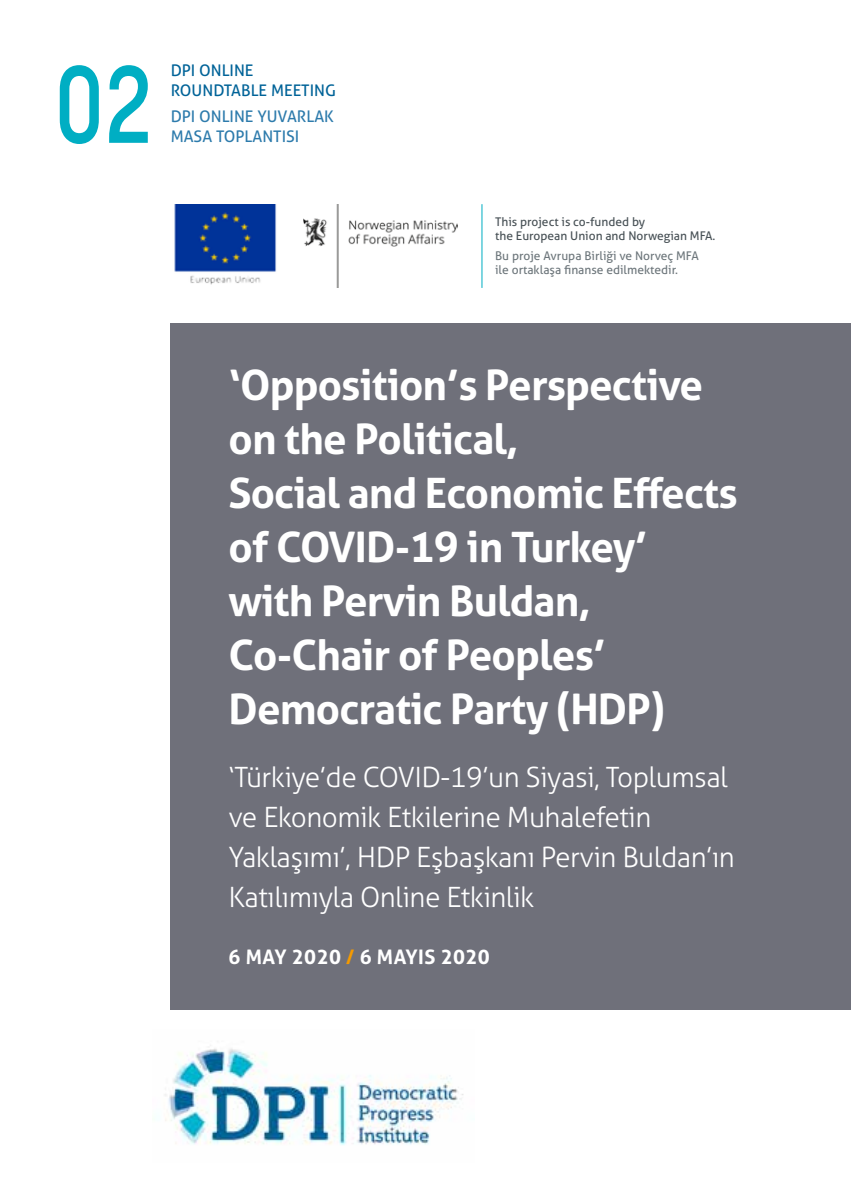
<style>
.page{position:relative;width:851px;height:1191px;background:#fff}
.page>*{position:absolute;margin:0;border:0;box-sizing:border-box;transform-origin:0 0}
.t1{font:500 116.4px "Ciutadella";color:#00aec3;scale:.79 1}
.t2{font:700 42px/54px "Aller";letter-spacing:-.02em;color:#fff}
.t3{font:300 28px/40px "Aller";letter-spacing:-.02em;color:#fff}
.t4{font:700 20px "Aller";letter-spacing:.02em;color:#fff}
.t5{font:16px "Aller";color:#2d7bac}
.t6{font:16px/20px "Aller";color:#006398}
.t7{font:12px/14px "Aller";color:#6e777c}
.t8{font:12px/14px "Aller";color:#485156}
.s1{color:#f59a00}
</style>
<div class="page">
<div style="left:171px;top:323px;width:679px;height:686px;background:#6f707a"></div>
<img style="left:165px;top:1048px;width:299px;height:97px">
<img style="left:174px;top:204px;width:103px;height:81px">
<img style="left:303px;top:204px;width:154px;height:84px">
<hr style="left:481px;top:204px;width:1px;height:84px;background:#00aec3">
<h1 class="t1" style="left:54px;top:40px;width:126px">02</h1>
<p class="t6" style="left:171px;top:61px;width:167px">DPI ONLINE<br>ROUNDTABLE MEETING</p>
<p class="t5" style="left:171px;top:107px;width:165px">DPI ONLINE YUVARLAK</p>
<p class="t5" style="left:171px;top:127px;width:130px">MASA TOPLANTISI</p>
<p class="t8" style="left:495px;top:215px;width:222px">This project is co-funded by<br>the European Union and Norwegian MFA.</p>
<p class="t7" style="left:495px;top:248px;width:205px">Bu proje Avrupa Birliği ve Norveç MFA ile ortaklaşa finanse edilmektedir.</p>
<p class="t2" style="left:228px;top:358px;width:510px">‘Opposition’s Perspective on the Political,<br>Social and Economic Effects of COVID-19 in Turkey’ with Pervin Buldan,<br>Co-Chair of Peoples’<br>Democratic Party (HDP)</p>
<p class="t3" style="left:228px;top:757px;width:508px">‘Türkiye’de COVID-19’un Siyasi, Toplumsal ve Ekonomik Etkilerine Muhalefetin Yaklaşımı’, HDP Eşbaşkanı Pervin Buldan’ın Katılımıyla Online Etkinlik</p>
<p class="t4" style="left:228px;top:944px;width:263px">6 MAY 2020 <span class="s1">/</span> 6 MAYIS 2020</p>
</div>
